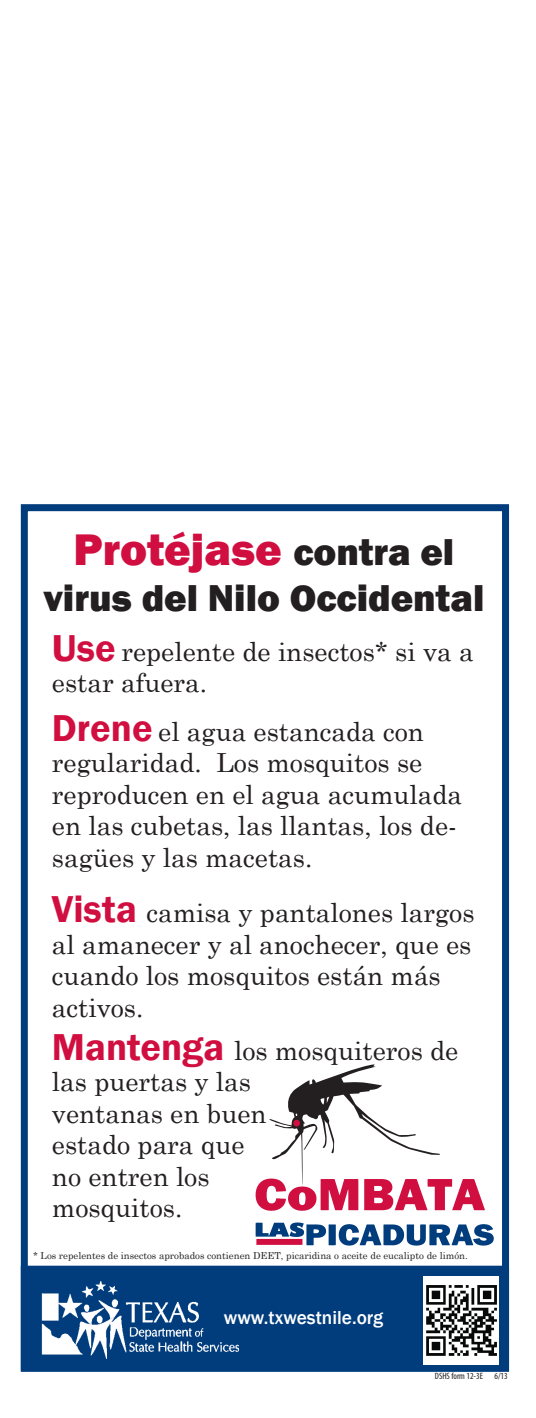
<style>
.page{position:relative;width:536px;height:1418px;background:#fff}
.page>*{position:absolute;margin:0;border:0;box-sizing:border-box;transform-origin:0 0}
.t1{font:800 45.5px "Franklin Gothic";color:#d10e40}
.t2{font:800 38.5px "Franklin Gothic";color:#231f20}
.t3{font:26.25px/31.5px "Century Schoolbook";color:#231f20}
.t4{font:500 19.43px "Franklin Gothic";color:#fff}
.t5{font:9.62px "Century Schoolbook";color:#231f20}
.t6{font:condensed 9.28px "Myriad Pro";color:#231f20}
.s1{font-size:38.5px;color:#231f20}
.s2{font-family:"Franklin Gothic";font-weight:600;font-size:38.5px;color:#d10e40}
</style>
<div class="page">
<div style="left:21px;top:504px;width:488px;height:867px;background:#fff;border:7px solid #013d7d"></div>
<div style="left:21px;top:1265px;width:488px;height:105px;background:#013d7d"></div>
<img style="left:42px;top:1281px;width:196px;height:77px">
<svg style="left:255px;top:1222px;width:238px;height:23px"></svg>
<svg style="left:255px;top:1064px;width:230px;height:147px"></svg>
<div style="left:293px;top:1119px;width:7px;height:7px;background:#d10e40;border-radius:50%"></div>
<div style="left:423px;top:1276px;width:76px;height:88px;background:#fff"></div>
<img style="left:426px;top:1285px;width:70px;height:70px">
<h1 class="t1" style="left:74px;top:520px;width:382px">Protéjase <span class="s1">contra el</span></h1>
<h2 class="t2" style="left:43px;top:573px;width:442px">virus del Nilo Occidental</h2>
<p class="t3" style="left:52px;top:633px;width:423px"><span class="s2">Use</span> repelente de insectos* si va a estar afuera.</p>
<p class="t3" style="left:52px;top:713px;width:411px"><span class="s2">Drene</span> el agua estancada con regularidad. Los mosquitos se reproducen en el agua acumulada en las cubetas, las llantas, los de&shy;sagües y las macetas.</p>
<p class="t3" style="left:52px;top:894px;width:424px"><span class="s2">Vista</span> camisa y pantalones largos al amanecer y al anochecer, que es cuando los mosquitos están más activos.</p>
<p class="t3" style="left:52px;top:1032px;width:408px"><span class="s2">Mantenga</span> los mosquiteros de las puertas y las<br>ventanas en buen<br>estado para que<br>no entren los<br>mosquitos.</p>
<p class="t5" style="left:33px;top:1247px;width:436px">* Los repelentes de insectos aprobados contienen DEET, picaridina o aceite de eucalipto de limón.</p>
<p class="t4" style="left:224px;top:1305px;width:161px">www.txwestnile.org</p>
<p class="t6" style="left:435px;top:1370px;width:49px">DSHS form 12-3E</p>
<p class="t6" style="left:494px;top:1370px;width:15px">6/13</p>
</div>
